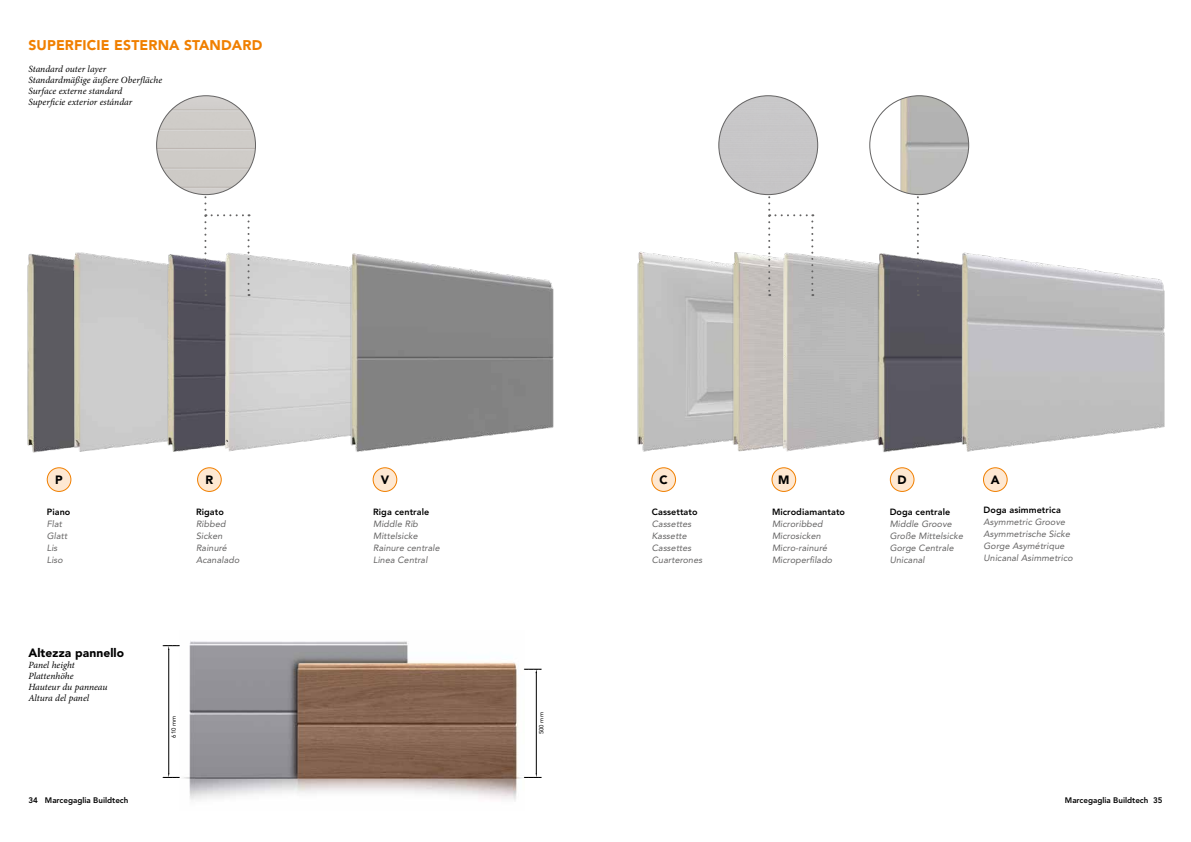
<style>
.page{position:relative;width:1191px;height:842px;background:#fff}
.page>*{position:absolute;margin:0;border:0;box-sizing:border-box;transform-origin:0 0}
.t1{font:900 14px "Avenir LT Std";letter-spacing:.01em;color:#f07f00}
.t2{font:900 12px "Avenir LT Std";letter-spacing:.01em;color:#000}
.t3{font:italic 9.5px/11px "Minion Pro";color:#000}
.t4{font:italic 9px/12px "Avenir LT Std";letter-spacing:.01em;color:#646363}
.t5{font:800 9px "Avenir LT Std";letter-spacing:.01em;color:#000}
.t6{font:800 8px "Avenir LT Std";color:#000}
.t7{font:6px "Avenir LT Std";color:#000}
</style>
<div class="page">
<img style="left:637px;top:251px;width:77px;height:201px">
<img style="left:714px;top:239px;width:100px;height:213px">
<img style="left:771px;top:245px;width:96px;height:207px">
<img style="left:27px;top:253px;width:30px;height:200px">
<img style="left:57px;top:252px;width:96px;height:200px">
<img style="left:179px;top:641px;width:345px;height:160px">
<div style="left:890px;top:468px;width:24px;height:23px;background:#fee8d2;border-radius:50%"></div>
<div style="left:890px;top:468px;width:24px;height:23px;border:1px solid #f07f00;border-radius:50%"></div>
<div style="left:983px;top:468px;width:24px;height:23px;background:#fee8d2;border-radius:50%"></div>
<div style="left:983px;top:468px;width:24px;height:23px;border:1px solid #f07f00;border-radius:50%"></div>
<div style="left:652px;top:468px;width:23px;height:23px;background:#fee8d2;border-radius:50%"></div>
<div style="left:651px;top:468px;width:24px;height:23px;border:1px solid #f07f00;border-radius:50%"></div>
<div style="left:772px;top:468px;width:23px;height:23px;background:#fee8d2;border-radius:50%"></div>
<div style="left:772px;top:468px;width:24px;height:23px;border:1px solid #f07f00;border-radius:50%"></div>
<img style="left:867px;top:253px;width:79px;height:200px">
<img style="left:946px;top:252px;width:219px;height:200px">
<svg style="left:917px;top:195px;width:2px;height:101px"></svg>
<div style="left:47px;top:468px;width:24px;height:23px;background:#fee8d2;border-radius:50%"></div>
<div style="left:47px;top:468px;width:24px;height:23px;border:1px solid #f07f00;border-radius:50%"></div>
<img style="left:153px;top:252px;width:61px;height:200px">
<div style="left:198px;top:468px;width:23px;height:23px;background:#fee8d2;border-radius:50%"></div>
<div style="left:197px;top:468px;width:24px;height:23px;border:1px solid #f07f00;border-radius:50%"></div>
<div style="left:373px;top:468px;width:24px;height:23px;background:#fee8d2;border-radius:50%"></div>
<div style="left:373px;top:468px;width:24px;height:23px;border:1px solid #f07f00;border-radius:50%"></div>
<hr style="left:536px;top:672px;width:1px;height:102px;background:#000">
<svg style="left:524px;top:669px;width:17px;height:4px"></svg>
<svg style="left:524px;top:773px;width:17px;height:5px"></svg>
<hr style="left:169px;top:649px;width:1px;height:125px;background:#000">
<svg style="left:163px;top:645px;width:16px;height:5px"></svg>
<svg style="left:163px;top:773px;width:16px;height:5px"></svg>
<img style="left:157px;top:96px;width:98px;height:99px;border-radius:49px">
<img style="left:214px;top:245px;width:116px;height:207px">
<img style="left:330px;top:253px;width:224px;height:199px">
<svg style="left:204px;top:171px;width:2px;height:125px"></svg>
<svg style="left:212px;top:214px;width:37px;height:82px"></svg>
<svg style="left:768px;top:171px;width:45px;height:125px"></svg>
<div style="left:719px;top:96px;width:98px;height:99px;background:#c7c6c8;border-radius:49px"></div>
<img style="left:888px;top:96px;width:80px;height:99px">
<h1 class="t1" style="left:28px;top:37px;width:235px">SUPERFICIE ESTERNA STANDARD</h1>
<p class="t3" style="left:28px;top:64px;width:135px">Standard outer layer<br>Standardmäßige äußere Oberfläche<br>Surface externe standard<br>Superficie exterior estándar</p>
<h2 class="t2" style="left:55px;top:473px;width:9px">P</h2>
<h2 class="t2" style="left:205px;top:473px;width:9px">R</h2>
<h2 class="t2" style="left:381px;top:473px;width:10px">V</h2>
<h2 class="t2" style="left:659px;top:473px;width:10px">C</h2>
<h2 class="t2" style="left:778px;top:473px;width:13px">M</h2>
<h2 class="t2" style="left:897px;top:473px;width:11px">D</h2>
<h2 class="t2" style="left:991px;top:473px;width:10px">A</h2>
<p class="t5" style="left:47px;top:507px;width:25px">Piano</p>
<p class="t4" style="left:47px;top:518px;width:22px">Flat<br>Glatt<br>Lis<br>Liso</p>
<h2 class="t2" style="left:28px;top:645px;width:97px">Altezza pannello</h2>
<p class="t3" style="left:28px;top:660px;width:81px">Panel height<br>Plattenhöhe<br>Hauteur du panneau<br>Altura del panel</p>
<p class="t5" style="left:196px;top:507px;width:29px">Rigato</p>
<p class="t4" style="left:196px;top:518px;width:45px">Ribbed<br>Sicken<br>Rainuré<br>Acanalado</p>
<p class="t7" style="left:170px;top:738px;width:23px;rotate:-90deg">610 mm</p>
<p class="t5" style="left:373px;top:507px;width:58px">Riga centrale</p>
<p class="t4" style="left:373px;top:518px;width:68px">Middle Rib<br>Mittelsicke<br>Rainure centrale<br>Linea Central</p>
<p class="t7" style="left:538px;top:734px;width:23px;rotate:-90deg">500 mm</p>
<p class="t5" style="left:652px;top:507px;width:47px">Cassettato</p>
<p class="t4" style="left:652px;top:518px;width:52px">Cassettes<br>Kassette<br>Cassettes<br>Cuarterones</p>
<p class="t5" style="left:772px;top:507px;width:75px">Microdiamantato</p>
<p class="t4" style="left:772px;top:518px;width:62px">Microribbed<br>Microsicken<br>Micro-rainuré<br>Microperfilado</p>
<p class="t5" style="left:889px;top:507px;width:62px">Doga centrale</p>
<p class="t4" style="left:889px;top:518px;width:75px">Middle Groove<br>Große Mittelsicke<br>Gorge Centrale<br>Unicanal</p>
<p class="t5" style="left:983px;top:505px;width:79px">Doga asimmetrica</p>
<p class="t4" style="left:983px;top:516px;width:91px">Asymmetric Groove<br>Asymmetrische Sicke<br>Gorge Asymétrique<br>Unicanal Asimmetrico</p>
<p class="t6" style="left:28px;top:795px;width:102px">34 Marcegaglia Buildtech</p>
<p class="t6" style="left:1065px;top:795px;width:99px">Marcegaglia Buildtech 35</p>
</div>
